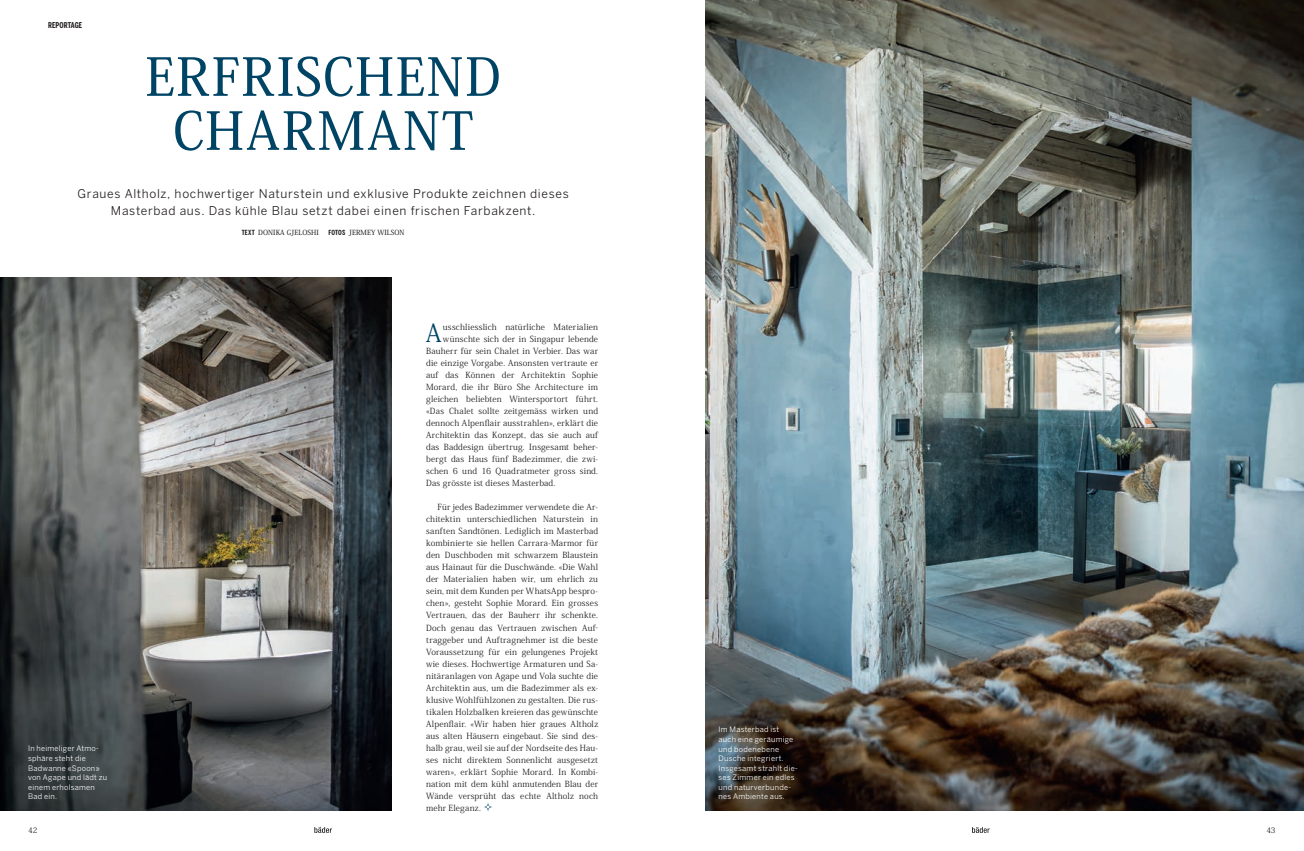
<style>
.page{position:relative;width:1304px;height:851px;background:#fff}
.page>*{position:absolute;margin:0;border:0;box-sizing:border-box;transform-origin:0 0}
.t1{font:500 52px/54px "Koz Min Pro";letter-spacing:.03em;color:#004465;text-align:center}
.t2{font:24.6px "Koz Min Pro";color:#004465}
.t3{font:12px/17px "Benton Sans";letter-spacing:.055em;color:#231f20;text-align:center}
.t4{font:8.4px/12px "Koz Min Pro";letter-spacing:.02em;color:#231f20;text-align:justify}
.t5{font:700 8px "Benton Sans Compressed";letter-spacing:.01em;color:#231f20}
.t6{font:7.6px "Koz Min Pro";color:#231f20}
.t7{font:7.5px/9.5px "Benton Sans";letter-spacing:.03em;color:#fff}
.t8{font:500 7px "Koz Min Pro";letter-spacing:.005em;color:#231f20}
.s1{font-family:"Benton Sans Compressed";font-weight:700}
</style>
<div class="page">
<img style="left:706px;top:0;width:598px;height:810px">
<img style="left:0;top:277px;width:392px;height:533px">
<svg style="left:484px;top:803px;width:8px;height:7px"></svg>
<svg style="left:972px;top:827px;width:18px;height:5px"></svg>
<svg style="left:314px;top:827px;width:18px;height:5px"></svg>
<p class="t5" style="left:48px;top:20px;width:36px">REPORTAGE</p>
<h1 class="t1" style="left:145px;top:48px;width:357px">ERFRISCHEND<br>CHARMANT</h1>
<h3 class="t3" style="left:78px;top:185px;width:493px">Graues Altholz, hochwertiger Naturstein und exklusive Produkte zeichnen dieses<br>Masterbad aus. Das kühle Blau setzt dabei einen frischen Farbakzent.</h3>
<p class="t8" style="left:242px;top:227px;width:78px"><span class="s1">TEXT</span> DONIKA GJELOSHI</p>
<p class="t8" style="left:328px;top:227px;width:78px"><span class="s1">FOTOS</span> JERMEY WILSON</p>
<p class="t7" style="left:28px;top:743px;width:81px">In heimeliger Atmo&shy;sphäre steht die<br>Badwanne «Spoon» von Agape und lädt zu einem erholsamen<br>Bad ein.</p>
<h2 class="t2" style="left:426px;top:316px;width:17px">A</h2>
<p class="t4" style="left:443px;top:321px;width:157px">usschliesslich natürliche Materialien</p>
<p class="t4" style="left:443px;top:333px;width:157px">wünschte sich der in Singapur lebende</p>
<p class="t4" style="left:426px;top:345px;width:173px">Bauherr für sein Chalet in Verbier. Das war</p>
<p class="t4" style="left:426px;top:357px;width:173px">die einzige Vorgabe. Ansonsten vertraute er</p>
<p class="t4" style="left:426px;top:369px;width:173px">auf das Können der Architektin Sophie</p>
<p class="t4" style="left:426px;top:381px;width:173px">Morard, die ihr Büro She Architecture im</p>
<p class="t4" style="left:426px;top:393px;width:173px">gleichen beliebten Wintersportort führt.</p>
<p class="t4" style="left:426px;top:405px;width:173px">«Das Chalet sollte zeitgemäss wirken und</p>
<p class="t4" style="left:426px;top:417px;width:173px">dennoch Alpenflair ausstrahlen», erklärt die</p>
<p class="t4" style="left:426px;top:429px;width:173px">Architektin das Konzept, das sie auch auf</p>
<p class="t4" style="left:426px;top:441px;width:173px">das Baddesign übertrug. Insgesamt beher-</p>
<p class="t4" style="left:426px;top:453px;width:173px">bergt das Haus fünf Badezimmer, die zwi-</p>
<p class="t4" style="left:426px;top:465px;width:173px">schen 6 und 16 Quadratmeter gross sind.</p>
<p class="t4" style="left:426px;top:477px;width:131px">Das grösste ist dieses Masterbad.</p>
<p class="t4" style="left:426px;top:501px;width:173px;text-indent:11px">Für jedes Badezimmer verwendete die Ar&shy;chitektin unterschiedlichen Naturstein in sanften Sandtönen. Lediglich im Masterbad kombinierte sie hellen Carrara-Marmor für den Duschboden mit schwarzem Blaustein aus Hainaut für die Duschwände. «Die Wahl der Materialien haben wir, um ehrlich zu sein, mit dem Kunden per WhatsApp bespro&shy;chen», gesteht Sophie Morard. Ein grosses Vertrauen, das der Bauherr ihr schenkte.<br>Doch genau das Vertrauen zwischen Auf&shy;traggeber und Auftragnehmer ist die beste Voraussetzung für ein gelungenes Projekt wie dieses. Hochwertige Armaturen und Sa&shy;nitäranlagen von Agape und Vola suchte die Architektin aus, um die Badezimmer als ex&shy;klusive Wohlfühlzonen zu gestalten. Die rus&shy;tikalen Holzbalken kreieren das gewünschte Alpenflair. «Wir haben hier graues Altholz aus alten Häusern eingebaut. Sie sind des&shy;halb grau, weil sie auf der Nordseite des Hau&shy;ses nicht direktem Sonnenlicht ausgesetzt waren», erklärt Sophie Morard. In Kombi&shy;nation mit dem kühl anmutenden Blau der Wände versprüht das echte Altholz noch mehr Eleganz.</p>
<p class="t7" style="left:719px;top:724px;width:81px">Im Masterbad ist auch eine geräumige und bodenebene<br>Dusche integriert.<br>Insgesamt strahlt die&shy;ses Zimmer ein edles und naturverbunde&shy;nes Ambiente aus.</p>
<p class="t6" style="left:28px;top:824px;width:11px">42</p>
<p class="t6" style="left:1266px;top:824px;width:11px">43</p>
</div>
